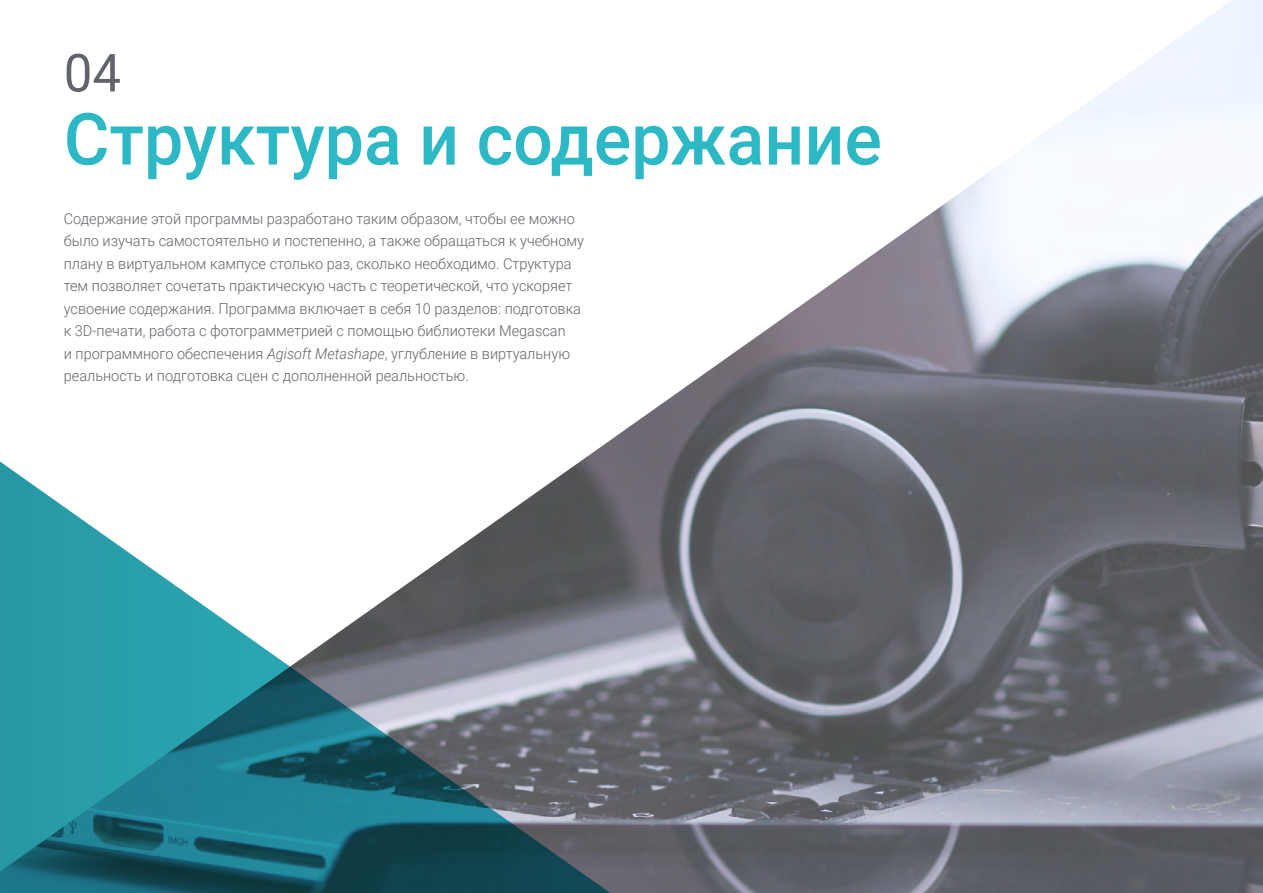
<style>
.page{position:relative;width:1263px;height:893px;background:#fff}
.page>*{position:absolute;margin:0;border:0;box-sizing:border-box;transform-origin:0 0}
.t1{font:500 72px "Roboto";color:#2db8c5}
.t2{font:52.5px "Roboto";color:#61646a}
.t3{font:300 15px/22.5px "Roboto";color:#61646a}
.s1{font-style:italic}
</style>
<div class="page">
<img style="left:602px;top:0;width:661px;height:893px">
<svg style="left:0;top:446px;width:640px;height:447px"></svg>
<h2 class="t2" style="left:64px;top:36px;width:59px">04</h2>
<h1 class="t1" style="left:64px;top:89px;width:820px">Структура и содержание</h1>
<p class="t3" style="left:64px;top:207px;width:522px">Содержание этой программы разработано таким образом, чтобы ее можно было изучать самостоятельно и постепенно, а также обращаться к учебному плану в виртуальном кампусе столько раз, сколько необходимо. Структура тем позволяет сочетать практическую часть с теоретической, что ускоряет усвоение содержания. Программа включает в себя 10 разделов: подготовка к 3D-печати, работа с фотограмметрией с помощью библиотеки Megascan<br>и программного обеспечения <span class="s1">Agisoft Metashape</span>, углубление в виртуальную реальность и подготовка сцен с дополненной реальностью.</p>
</div>
